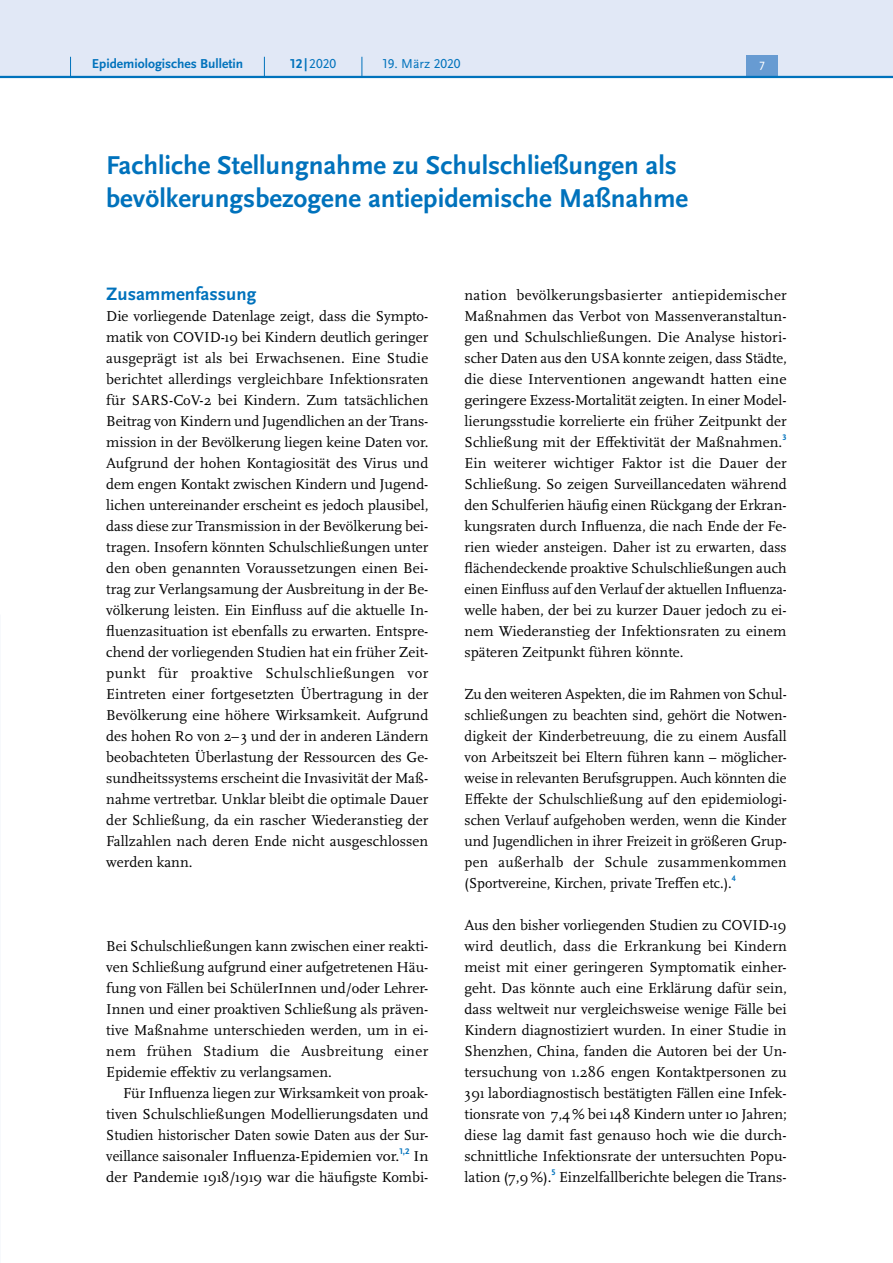
<style>
.page{position:relative;width:893px;height:1263px;background:#fff}
.page>*{position:absolute;margin:0;border:0;box-sizing:border-box;transform-origin:0 0}
.H2{font:700 27px/33px "Scala Sans Pro";color:#0072bc}
.t1{font:700 18.75px "Scala Sans Pro";color:#0072bc}
.P_-_Fließtext{font:15px/21px "Scala Pro";color:#000;text-align:justify}
.t2{font:700 13.5px "Scala Sans Pro";color:#0072bc}
.t3{font:13.5px "Scala Sans Pro";color:#0072bc}
.t4{font:12.45px "Scala Sans Pro";color:#fff}
.s1{font-weight:700}
</style>
<div class="page">
<div style="left:0;top:0;width:893px;height:77px;background:#e1e8f6"></div>
<div style="left:746px;top:55px;width:32px;height:21px;background:#679bd2"></div>
<hr style="left:0;top:76px;width:893px;height:2px;background:#0072bc">
<svg style="left:70px;top:57px;width:1px;height:19px"></svg>
<svg style="left:264px;top:57px;width:1px;height:19px"></svg>
<svg style="left:362px;top:57px;width:1px;height:19px"></svg>
<p class="t2" style="left:92px;top:55px;width:153px">Epidemiologisches Bulletin</p>
<p class="t3" style="left:290px;top:55px;width:47px"><span class="s1">12 |</span>2020</p>
<p class="t3" style="left:383px;top:55px;width:80px">19. März 2020</p>
<p class="t4" style="left:759px;top:59px;width:7px">7</p>
<h2 class="H2" style="left:106px;top:148px;width:583px">Fachliche Stellungnahme zu Schulschließungen als bevölkerungsbezogene antiepidemische Maßnahme</h2>
<h3 class="t1" style="left:106px;top:282px;width:151px">Zusammenfassung</h3>
<p class="P_-_Fließtext" style="left:106px;top:305px;width:324px">Die vorliegende Datenlage zeigt, dass die Sympto&shy;matik von COVID-19 bei Kindern deutlich geringer ausgeprägt ist als bei Erwachsenen. Eine Studie berichtet allerdings vergleichbare Infektionsraten für SARS-CoV-2 bei Kindern. Zum tatsächlichen Beitrag von Kindern und Jugendlichen an der Trans&shy;mission in der Bevölkerung liegen keine Daten vor.<br>Aufgrund der hohen Kontagiosität des Virus und dem engen Kontakt zwischen Kindern und Jugend&shy;lichen untereinander erscheint es jedoch plausibel, dass diese zur Transmission in der Bevölkerung bei&shy;tragen. Insofern könnten Schulschließungen unter den oben genannten Voraussetzungen einen Bei&shy;trag zur Verlangsamung der Ausbreitung in der Be&shy;völkerung leisten. Ein Einfluss auf die aktuelle In&shy;fluenzasituation ist ebenfalls zu erwarten. Entspre&shy;chend der vorliegenden Studien hat ein früher Zeit&shy;punkt für proaktive Schulschließungen vor Eintreten einer fortgesetzten Übertragung in der Bevölkerung eine höhere Wirksamkeit. Aufgrund des hohen R0 von 2–3 und der in anderen Ländern beobachteten Überlastung der Ressourcen des Ge&shy;sundheitssystems erscheint die Invasivität der Maß&shy;nahme vertretbar. Unklar bleibt die optimale Dauer der Schließung, da ein rascher Wiederanstieg der Fallzahlen nach deren Ende nicht ausgeschlossen werden kann.</p>
<p class="P_-_Fließtext" style="left:106px;top:935px;width:324px">Bei Schulschließungen kann zwischen einer reakti&shy;ven Schließung aufgrund einer aufgetretenen Häu&shy;fung von Fällen bei SchülerInnen und/oder Lehrer-Innen und einer proaktiven Schließung als präven&shy;tive Maßnahme unterschieden werden, um in ei&shy;nem frühen Stadium die Ausbreitung einer Epidemie effektiv zu verlangsamen.</p>
<p class="P_-_Fließtext" style="left:106px;top:1082px;width:324px;text-indent:17px">Für Influenza liegen zur Wirksamkeit von proak&shy;tiven Schulschließungen Modellierungsdaten und Studien historischer Daten sowie Daten aus der Sur&shy;veillance saisonaler Influenza-Epidemien vor.<sup>1,2</sup> In der Pandemie 1918/1919 war die häufigste Kombi-</p>
<p class="P_-_Fließtext" style="left:465px;top:284px;width:324px">nation bevölkerungsbasierter antiepidemischer Maßnahmen das Verbot von Massenveranstaltun&shy;gen und Schulschließungen. Die Analyse histori&shy;scher Daten aus den USA konnte zeigen, dass Städte, die diese Interventionen angewandt hatten eine geringere Exzess-Mortalität zeigten. In einer Model&shy;lierungsstudie korrelierte ein früher Zeitpunkt der Schließung mit der Effektivität der Maßnahmen.<sup>3<br></sup>Ein weiterer wichtiger Faktor ist die Dauer der Schließung. So zeigen Surveillancedaten während den Schulferien häufig einen Rückgang der Erkran&shy;kungsraten durch Influenza, die nach Ende der Fe&shy;rien wieder ansteigen. Daher ist zu erwarten, dass flächendeckende proaktive Schulschließungen auch einen Einfluss auf den Verlauf der aktuellen Influenza&shy;welle haben, der bei zu kurzer Dauer jedoch zu ei&shy;nem Wiederanstieg der Infektionsraten zu einem späteren Zeitpunkt führen könnte.</p>
<p class="P_-_Fließtext" style="left:465px;top:683px;width:324px">Zu den weiteren Aspekten, die im Rahmen von Schul&shy;schließungen zu beachten sind, gehört die Notwen&shy;digkeit der Kinderbetreuung, die zu einem Ausfall von Arbeitszeit bei Eltern führen kann – möglicher&shy;weise in relevanten Berufsgruppen. Auch könnten die Effekte der Schulschließung auf den epidemiologi&shy;schen Verlauf aufgehoben werden, wenn die Kinder und Jugendlichen in ihrer Freizeit in größeren Grup&shy;pen außerhalb der Schule zusammenkommen (Sportvereine, Kirchen, private Treffen etc.).<sup>4</sup></p>
<p class="P_-_Fließtext" style="left:465px;top:914px;width:324px">Aus den bisher vorliegenden Studien zu COVID-19 wird deutlich, dass die Erkrankung bei Kindern meist mit einer geringeren Symptomatik einher&shy;geht. Das könnte auch eine Erklärung dafür sein, dass weltweit nur vergleichsweise wenige Fälle bei Kindern diagnostiziert wurden. In einer Studie in Shenzhen, China, fanden die Autoren bei der Un&shy;tersuchung von 1.286 engen Kontaktpersonen zu 391 labordiagnostisch bestätigten Fällen eine Infek&shy;tionsrate von 7,4% bei 148 Kindern unter 10 Jahren; diese lag damit fast genauso hoch wie die durch&shy;schnittliche Infektionsrate der untersuchten Popu&shy;lation (7,9%).<sup>5</sup> Einzelfallberichte belegen die Trans-</p>
</div>
